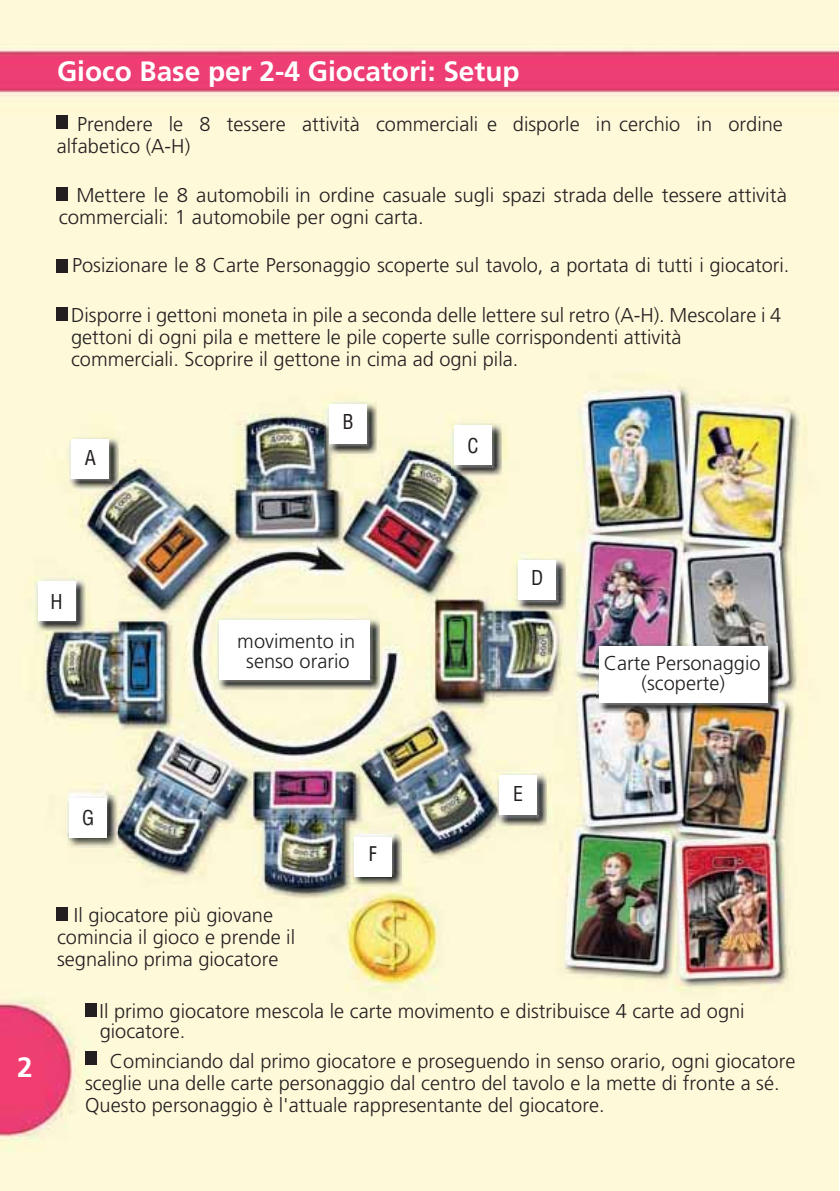
<style>
.page{position:relative;width:840px;height:1191px;background:#fff}
.page>*{position:absolute;margin:0;border:0;box-sizing:border-box;transform-origin:0 0}
.t1{font:700 28px "Frutiger LT Std";color:#fff}
.t2{font:700 28px "Frutiger";color:#fff}
.t3{font:300 20px/22px "Frutiger LT Std";color:#231f20}
.t4{font:20px "Helvetica LTMM 1 1000";color:#231f20}
.t5{font:20px "Helvetica LTMM 1 734";color:#231f20}
</style>
<div class="page">
<img style="left:0;top:1px;width:838px;height:1190px">
<div style="left:57px;top:115px;width:11px;height:14px;background:#231f20"></div>
<div style="left:57px;top:187px;width:11px;height:14px;background:#231f20"></div>
<div style="left:57px;top:259px;width:11px;height:14px;background:#231f20"></div>
<div style="left:57px;top:307px;width:11px;height:14px;background:#231f20"></div>
<div style="left:57px;top:907px;width:11px;height:14px;background:#231f20"></div>
<div style="left:85px;top:1003px;width:11px;height:14px;background:#231f20"></div>
<div style="left:85px;top:1051px;width:11px;height:14px;background:#231f20"></div>
<img style="left:69px;top:437px;width:50px;height:52px">
<div style="left:71px;top:439px;width:38px;height:40px;background:#fff"></div>
<img style="left:327px;top:402px;width:49px;height:52px">
<div style="left:329px;top:404px;width:37px;height:40px;background:#fff"></div>
<img style="left:451px;top:423px;width:50px;height:52px">
<div style="left:454px;top:425px;width:37px;height:40px;background:#fff"></div>
<img style="left:516px;top:558px;width:49px;height:52px">
<div style="left:518px;top:560px;width:38px;height:40px;background:#fff"></div>
<img style="left:497px;top:773px;width:49px;height:52px">
<div style="left:499px;top:775px;width:38px;height:40px;background:#fff"></div>
<img style="left:351px;top:835px;width:50px;height:51px">
<div style="left:354px;top:837px;width:37px;height:39px;background:#fff"></div>
<img style="left:67px;top:795px;width:50px;height:52px">
<div style="left:69px;top:798px;width:38px;height:39px;background:#fff"></div>
<img style="left:36px;top:579px;width:49px;height:52px">
<div style="left:38px;top:581px;width:38px;height:40px;background:#fff"></div>
<img style="left:596px;top:643px;width:180px;height:69px">
<div style="left:599px;top:645px;width:167px;height:57px;background:#fff"></div>
<img style="left:217px;top:618px;width:163px;height:72px">
<div style="left:219px;top:620px;width:151px;height:59px;background:#fff"></div>
<h1 class="t1" style="left:57px;top:55px;width:464px">Gioco Base per 2-4 Giocatori: Setup</h1>
<p class="t3" style="left:57px;top:114px;width:727px;text-indent:20px">Prendere le 8 tessere attività commerciali e disporle in cerchio in ordine alfabetico (A-H)</p>
<p class="t3" style="left:59px;top:184px;width:729px;text-indent:18px">Mettere le 8 automobili in ordine casuale sugli spazi strada delle tessere attività commerciali: 1 automobile per ogni carta.</p>
<p class="t3" style="left:72px;top:255px;width:718px">Posizionare le 8 Carte Personaggio scoperte sul tavolo, a portata di tutti i giocatori.</p>
<p class="t3" style="left:71px;top:305px;width:711px">Disporre i gettoni moneta in pile a seconda delle lettere sul retro (A-H). Mescolare i 4 gettoni di ogni pila e mettere le pile coperte sulle corrispondenti attività commerciali. Scoprire il gettone in cima ad ogni pila.</p>
<p class="t4" style="left:85px;top:445px;width:13px">A</p>
<p class="t4" style="left:342px;top:409px;width:13px">B</p>
<p class="t4" style="left:467px;top:433px;width:13px">C</p>
<p class="t4" style="left:51px;top:589px;width:14px">H</p>
<p class="t3" style="left:237px;top:631px;width:119px;line-height:20px;text-align:center">movimento in senso orario</p>
<p class="t4" style="left:531px;top:565px;width:14px">D</p>
<p class="t3" style="left:603px;top:653px;width:158px;line-height:20px;text-align:center">Carte Personaggio (scoperte)</p>
<h1 class="t2" style="left:17px;top:1051px;width:17px">2</h1>
<p class="t4" style="left:82px;top:805px;width:14px">G</p>
<p class="t5" style="left:368px;top:841px;width:9px">F</p>
<p class="t4" style="left:513px;top:781px;width:11px">E</p>
<p class="t3" style="left:57px;top:904px;width:239px;text-indent:17px">Il giocatore più giovane comincia il gioco e prende il segnalino prima giocatore</p>
<p class="t3" style="left:99px;top:1001px;width:646px;line-height:20px">Il primo giocatore mescola le carte movimento e distribuisce 4 carte ad ogni giocatore.</p>
<p class="t3" style="left:85px;top:1050px;width:711px;text-indent:25px">Cominciando dal primo giocatore e proseguendo in senso orario, ogni giocatore sceglie una delle carte personaggio dal centro del tavolo e la mette di fronte a sé.<br>Questo personaggio è l'attuale rappresentante del giocatore.</p>
</div>
